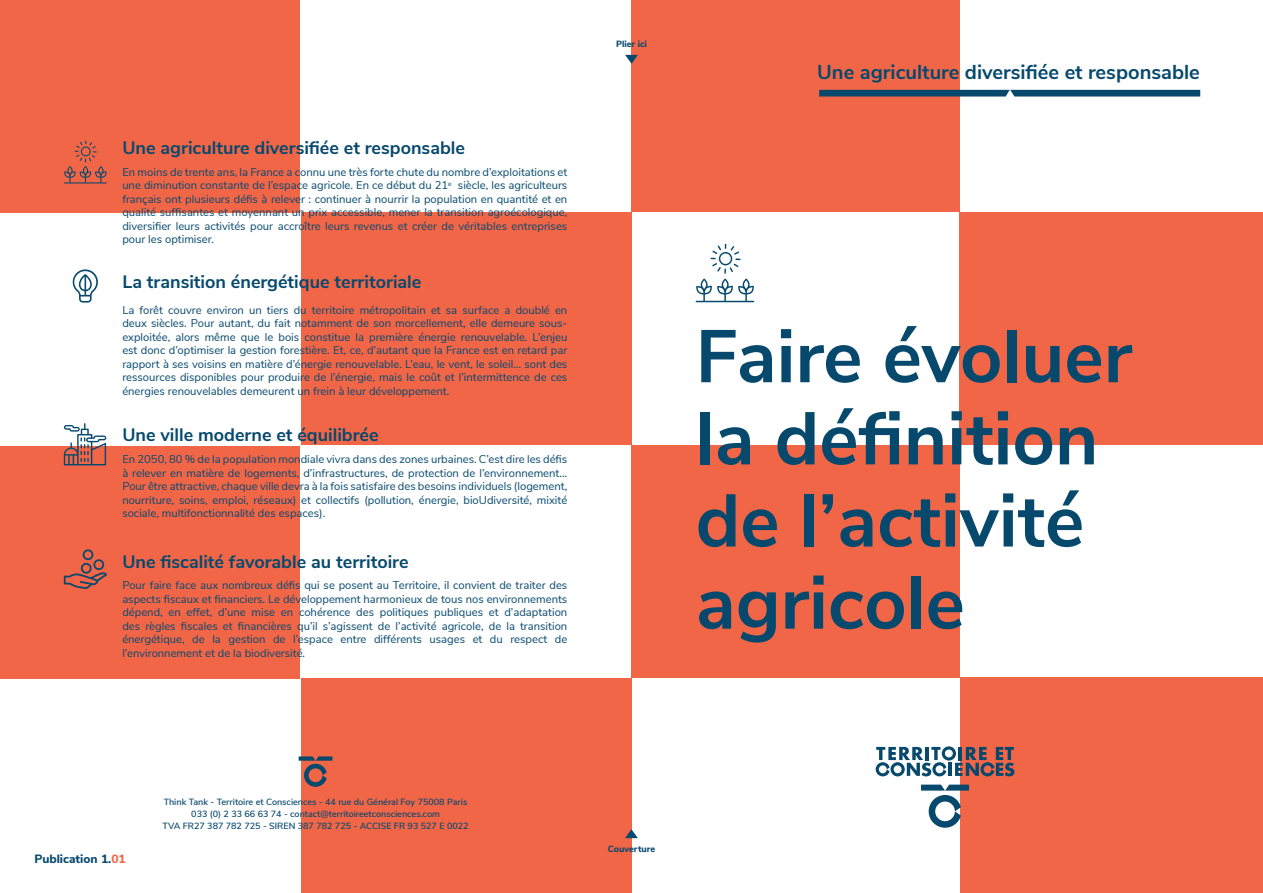
<style>
.page{position:relative;width:1263px;height:893px;background:#fff}
.page>*{position:absolute;margin:0;border:0;box-sizing:border-box;transform-origin:0 0}
.t1{font:700 74.25px/82.2px "Nunito Sans";color:#06496d}
.t2{font:700 20.1px "Nunito Sans";color:#06496d}
.t3{font:700 18px "Nunito Sans";color:#06496d}
.t4{font:800 12px "Nunito Sans";color:#06496d}
.t5{font:11.25px/13.5px "Nunito Sans";color:#06496d;text-align:justify}
.t6{font:600 9px/12px "Nunito Sans";color:#06496d;text-align:center}
.t7{font:800 9px "Nunito Sans";color:#06496d}
.s1{color:#f26648}
</style>
<div class="page">
<div style="left:301px;top:678px;width:330px;height:215px;background:#f26648"></div>
<div style="left:0;top:0;width:300px;height:213px;background:#f26648"></div>
<div style="left:631px;top:0;width:329px;height:212px;background:#f26648"></div>
<div style="left:301px;top:212px;width:330px;height:233px;background:#f26648"></div>
<div style="left:959px;top:212px;width:304px;height:233px;background:#f26648"></div>
<div style="left:0;top:446px;width:300px;height:233px;background:#f26648"></div>
<div style="left:631px;top:445px;width:329px;height:233px;background:#f26648"></div>
<div style="left:961px;top:678px;width:302px;height:215px;background:#f26648"></div>
<svg style="left:921px;top:785px;width:48px;height:43px"></svg>
<svg style="left:876px;top:746px;width:138px;height:30px"></svg>
<svg style="left:696px;top:244px;width:58px;height:58px"></svg>
<svg style="left:64px;top:140px;width:43px;height:43px"></svg>
<svg style="left:72px;top:269px;width:26px;height:34px"></svg>
<svg style="left:64px;top:423px;width:42px;height:42px"></svg>
<svg style="left:64px;top:549px;width:43px;height:40px"></svg>
<svg style="left:299px;top:756px;width:33px;height:31px"></svg>
<svg style="left:819px;top:90px;width:381px;height:7px;background:#195373"></svg>
<svg style="left:625px;top:55px;width:13px;height:9px"></svg>
<svg style="left:625px;top:829px;width:13px;height:9px"></svg>
<h3 class="t3" style="left:122px;top:135px;width:344px">Une agriculture diversifiée et responsable</h3>
<p class="t5" style="left:122px;top:165px;width:446px">En moins de trente ans, la France a connu une très forte chute du nombre d’exploitations et une diminution constante de l’espace agricole. En ce début du 21<sup>e</sup> siècle, les agriculteurs français ont plusieurs défis à relever : continuer à nourrir la population en quantité et en qualité suffisantes et moyennant un prix accessible, mener la transition agroécologique, diversifier leurs activités pour accroître leurs revenus et créer de véritables entreprises pour les optimiser.</p>
<h3 class="t3" style="left:122px;top:268px;width:301px">La transition énergétique territoriale</h3>
<p class="t5" style="left:122px;top:303px;width:446px">La forêt couvre environ un tiers du territoire métropolitain et sa surface a doublé en deux siècles. Pour autant, du fait notamment de son morcellement, elle demeure sous&shy;exploitée, alors même que le bois constitue la première énergie renouvelable. L’enjeu est donc d’optimiser la gestion forestière. Et, ce, d’autant que la France est en retard par rapport à ses voisins en matière d’énergie renouvelable. L’eau, le vent, le soleil… sont des ressources disponibles pour produire de l’énergie, mais le coût et l’intermittence de ces énergies renouvelables demeurent un frein à leur développement.</p>
<h3 class="t3" style="left:122px;top:422px;width:258px">Une ville moderne et équilibrée</h3>
<p class="t5" style="left:122px;top:452px;width:446px">En 2050, 80 % de la population mondiale vivra dans des zones urbaines. C’est dire les défis à relever en matière de logements, d’infrastructures, de protection de l’environnement… Pour être attractive, chaque ville devra à la fois satisfaire des besoins individuels (logement, nourriture, soins, emploi, réseaux) et collectifs (pollution, énergie, bioUdiversité, mixité sociale, multifonctionnalité des espaces).</p>
<h3 class="t3" style="left:122px;top:548px;width:288px">Une fiscalité favorable au territoire</h3>
<p class="t5" style="left:122px;top:578px;width:446px">Pour faire face aux nombreux défis qui se posent au Territoire, il convient de traiter des aspects fiscaux et financiers. Le développement harmonieux de tous nos environnements dépend, en effet, d’une mise en cohérence des politiques publiques et d’adaptation des règles fiscales et financières qu’il s’agissent de l’activité agricole, de la transition énergétique, de la gestion de l’espace entre différents usages et du respect de l’environnement et de la biodiversité.</p>
<p class="t7" style="left:616px;top:37px;width:32px">Plier ici</p>
<h2 class="t2" style="left:817px;top:57px;width:384px">Une agriculture diversifiée et responsable</h2>
<h1 class="t1" style="left:696px;top:311px;width:438px">Faire évoluer la définition de l’activité agricole</h1>
<p class="t4" style="left:34px;top:849px;width:93px">Publication 1.<span class="s1">01</span></p>
<p class="t6" style="left:162px;top:795px;width:308px">Think Tank - Territoire et Consciences - 44 rue du Général Foy 75008 Paris<br>033 (0) 2 33 66 63 74 - contact@territoireetconsciences.com<br>TVA FR27 387 782 725 - SIREN 387 782 725 - ACCISE FR 93 527 E 0022</p>
<p class="t7" style="left:608px;top:842px;width:49px">Couverture</p>
</div>
